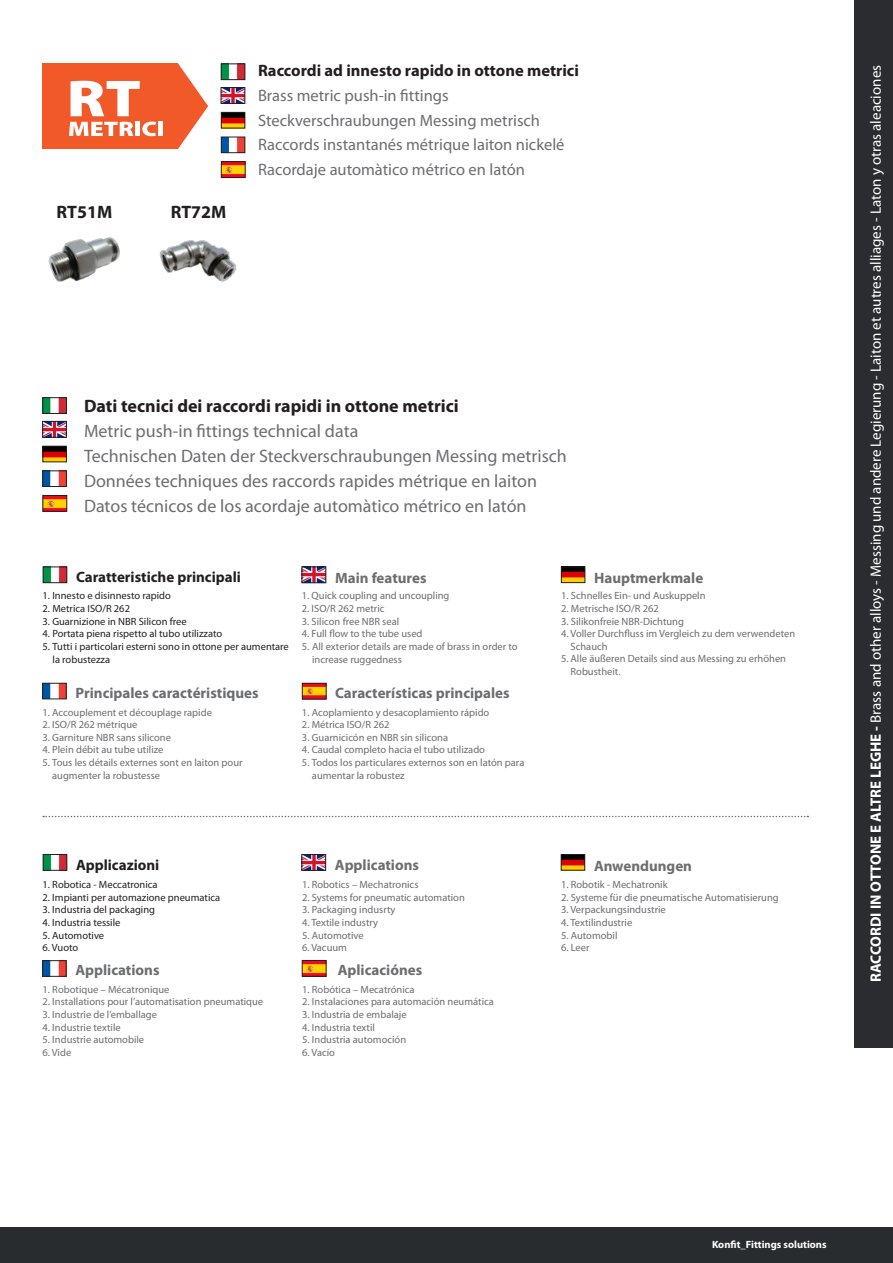
<style>
.page{position:relative;width:893px;height:1263px;background:#fff}
.page>*{position:absolute;margin:0;border:0;box-sizing:border-box;transform-origin:0 0}
.t1{font:18px "Myriad Pro";color:#6c6d70}
.t2{font:700 18px "Myriad Pro";color:#231f20}
.t3{font:16.5px "Myriad Pro";color:#6c6d70}
.t4{font:700 16.5px "Myriad Pro";color:#231f20}
.t5{font:700 15px "Myriad Pro";color:#6c6d70}
.t6{font:15px "Myriad Pro";color:#fff}
.t7{font:700 15px "Myriad Pro";color:#231f20}
.t8{font:10.5px "Myriad Pro";color:#6c6d70}
.t9{font:10.5px "Myriad Pro";color:#231f20}
.t10{font:700 10.5px "Myriad Pro";color:#fff}
.s1{font-weight:700}
</style>
<div class="page">
<div style="left:855px;top:0;width:38px;height:1047px;background:#2a2c2f"></div>
<div style="left:0;top:1227px;width:893px;height:36px;background:#292c2f"></div>
<img style="left:223px;top:66px;width:20px;height:12px">
<div style="left:221px;top:64px;width:24px;height:16px;border:1px solid #231f20"></div>
<img style="left:223px;top:89px;width:20px;height:12px">
<div style="left:221px;top:87px;width:24px;height:16px;border:1px solid #231f20"></div>
<img style="left:223px;top:114px;width:20px;height:12px">
<div style="left:221px;top:112px;width:24px;height:16px;border:1px solid #231f20"></div>
<img style="left:223px;top:164px;width:20px;height:12px">
<div style="left:221px;top:162px;width:24px;height:16px;border:1px solid #231f20"></div>
<img style="left:223px;top:139px;width:20px;height:12px">
<div style="left:221px;top:137px;width:24px;height:16px;border:1px solid #231f20"></div>
<img style="left:45px;top:569px;width:20px;height:12px">
<div style="left:43px;top:567px;width:24px;height:16px;border:1px solid #231f20"></div>
<img style="left:304px;top:569px;width:20px;height:12px">
<div style="left:302px;top:567px;width:24px;height:16px;border:1px solid #231f20"></div>
<img style="left:563px;top:569px;width:20px;height:12px">
<div style="left:561px;top:567px;width:24px;height:16px;border:1px solid #231f20"></div>
<img style="left:304px;top:685px;width:20px;height:12px">
<div style="left:302px;top:683px;width:24px;height:16px;border:1px solid #231f20"></div>
<img style="left:45px;top:685px;width:19px;height:12px">
<div style="left:43px;top:683px;width:23px;height:16px;border:1px solid #231f20"></div>
<div style="left:43px;top:64px;width:130px;height:85px;background:#f15929"></div>
<svg style="left:178px;top:64px;width:30px;height:85px"></svg>
<div style="left:173px;top:64px;width:5px;height:85px;background:#f15929"></div>
<svg style="left:71px;top:81px;width:69px;height:35px"></svg>
<svg style="left:69px;top:122px;width:64px;height:14px"></svg>
<div style="left:135px;top:122px;width:5px;height:14px;background:#fff"></div>
<svg style="left:142px;top:122px;width:14px;height:14px"></svg>
<div style="left:158px;top:122px;width:5px;height:14px;background:#fff"></div>
<img style="left:48px;top:237px;width:72px;height:45px">
<img style="left:159px;top:240px;width:78px;height:42px">
<img style="left:45px;top:400px;width:20px;height:11px">
<img style="left:45px;top:423px;width:20px;height:12px">
<div style="left:43px;top:421px;width:24px;height:16px;border:1px solid #231f20"></div>
<img style="left:45px;top:448px;width:20px;height:12px">
<div style="left:43px;top:446px;width:24px;height:16px;border:1px solid #231f20"></div>
<img style="left:45px;top:497px;width:20px;height:12px">
<div style="left:43px;top:495px;width:24px;height:16px;border:1px solid #231f20"></div>
<img style="left:45px;top:473px;width:20px;height:12px">
<div style="left:43px;top:471px;width:24px;height:16px;border:1px solid #231f20"></div>
<img style="left:45px;top:856px;width:20px;height:12px">
<div style="left:43px;top:854px;width:24px;height:16px;border:1px solid #231f20"></div>
<img style="left:304px;top:856px;width:20px;height:12px">
<div style="left:302px;top:854px;width:24px;height:16px;border:1px solid #231f20"></div>
<img style="left:563px;top:856px;width:20px;height:12px">
<div style="left:561px;top:854px;width:24px;height:16px;border:1px solid #231f20"></div>
<img style="left:304px;top:962px;width:20px;height:12px">
<div style="left:302px;top:960px;width:24px;height:16px;border:1px solid #231f20"></div>
<img style="left:45px;top:962px;width:19px;height:12px">
<div style="left:43px;top:960px;width:23px;height:16px;border:1px solid #231f20"></div>
<svg style="left:43px;top:816px;width:765px;height:1px"></svg>
<p class="t2" style="left:57px;top:200px;width:57px">RT51M</p>
<p class="t2" style="left:171px;top:200px;width:57px">RT72M</p>
<p class="t4" style="left:258px;top:60px;width:322px">Raccordi ad innesto rapido in ottone metrici</p>
<p class="t3" style="left:258px;top:85px;width:192px">Brass metric push-in fittings</p>
<p class="t3" style="left:258px;top:110px;width:284px">Steckverschraubungen Messing metrisch</p>
<p class="t3" style="left:258px;top:135px;width:308px">Raccords instantanés métrique laiton nickelé</p>
<p class="t3" style="left:258px;top:159px;width:268px">Racordaje automàtico métrico en latón</p>
<p class="t2" style="left:84px;top:395px;width:376px">Dati tecnici dei raccordi rapidi in ottone metrici</p>
<p class="t1" style="left:84px;top:420px;width:276px">Metric push-in fittings technical data</p>
<p class="t1" style="left:84px;top:445px;width:484px">Technischen Daten der Steckverschraubungen Messing metrisch</p>
<p class="t1" style="left:84px;top:470px;width:454px">Données techniques des raccords rapides métrique en laiton</p>
<p class="t1" style="left:84px;top:494px;width:444px">Datos técnicos de los acordaje automàtico métrico en latón</p>
<p class="t7" style="left:76px;top:568px;width:166px">Caratteristiche principali</p>
<p class="t9" style="left:43px;top:589px;width:130px">1. Innesto e disinnesto rapido</p>
<p class="t9" style="left:43px;top:602px;width:89px">2. Metrica ISO/R 262</p>
<p class="t9" style="left:43px;top:615px;width:146px">3. Guarnizione in NBR Silicon free</p>
<p class="t9" style="left:43px;top:627px;width:181px">4. Portata piena rispetto al tubo utilizzato</p>
<p class="t9" style="left:43px;top:640px;width:248px">5. Tutti i particolari esterni sono in ottone per aumentare</p>
<p class="t9" style="left:53px;top:653px;width:59px">la robustezza</p>
<p class="t5" style="left:335px;top:568px;width:93px">Main features</p>
<p class="t5" style="left:594px;top:568px;width:111px">Hauptmerkmale</p>
<p class="t8" style="left:302px;top:589px;width:149px">1. Quick coupling and uncoupling</p>
<p class="t8" style="left:302px;top:602px;width:84px">2. ISO/R 262 metric</p>
<p class="t8" style="left:302px;top:615px;width:99px">3. Silicon free NBR seal</p>
<p class="t8" style="left:302px;top:627px;width:122px">4. Full flow to the tube used</p>
<p class="t8" style="left:302px;top:640px;width:217px">5. All exterior details are made of brass in order to</p>
<p class="t8" style="left:312px;top:653px;width:91px">increase ruggedness</p>
<p class="t8" style="left:561px;top:589px;width:146px">1. Schnelles Ein- und Auskuppeln</p>
<p class="t8" style="left:561px;top:602px;width:99px">2. Metrische ISO/R 262</p>
<p class="t8" style="left:561px;top:615px;width:124px">3. Silikonfreie NBR-Dichtung</p>
<p class="t8" style="left:561px;top:627px;width:235px">4. Voller Durchfluss im Vergleich zu dem verwendeten</p>
<p class="t8" style="left:561px;top:652px;width:226px">5. Alle äußeren Details sind aus Messing zu erhöhen</p>
<p class="t8" style="left:570px;top:665px;width:52px">Robustheit.</p>
<p class="t8" style="left:570px;top:640px;width:39px">Schauch</p>
<p class="t5" style="left:75px;top:683px;width:185px">Principales caractéristiques</p>
<p class="t5" style="left:335px;top:683px;width:176px">Características principales</p>
<p class="t8" style="left:43px;top:705px;width:171px">1. Accouplement et découplage rapide</p>
<p class="t8" style="left:43px;top:718px;width:96px">2. ISO/R 262 métrique</p>
<p class="t8" style="left:43px;top:731px;width:130px">3. Garniture NBR sans silicone</p>
<p class="t8" style="left:43px;top:743px;width:123px">4. Plein débit au tube utilize</p>
<p class="t8" style="left:43px;top:756px;width:202px">5. Tous les détails externes sont en laiton pour</p>
<p class="t8" style="left:52px;top:768px;width:109px">augmenter la robustesse</p>
<p class="t7" style="left:76px;top:855px;width:85px">Applicazioni</p>
<p class="t9" style="left:43px;top:878px;width:117px">1. Robotica - Meccatronica</p>
<p class="t9" style="left:43px;top:891px;width:179px">2. Impianti per automazione pneumatica</p>
<p class="t9" style="left:43px;top:903px;width:114px">3. Industria del packaging</p>
<p class="t9" style="left:43px;top:916px;width:79px">4. Industria tessile</p>
<p class="t9" style="left:43px;top:928px;width:63px">5. Automotive</p>
<p class="t9" style="left:43px;top:941px;width:37px">6. Vuoto</p>
<p class="t8" style="left:302px;top:705px;width:189px">1. Acoplamiento y desacoplamiento rápido</p>
<p class="t8" style="left:302px;top:718px;width:89px">2. Métrica ISO/R 262</p>
<p class="t8" style="left:302px;top:731px;width:148px">3. Guarnicicón en NBR sin silicona</p>
<p class="t8" style="left:302px;top:743px;width:185px">4. Caudal completo hacia el tubo utilizado</p>
<p class="t8" style="left:302px;top:756px;width:224px">5. Todos los particulares externos son en latón para</p>
<p class="t8" style="left:312px;top:768px;width:94px">aumentar la robustez</p>
<p class="t5" style="left:335px;top:855px;width:86px">Applications</p>
<p class="t5" style="left:594px;top:856px;width:100px">Anwendungen</p>
<p class="t8" style="left:302px;top:878px;width:118px">1. Robotics – Mechatronics</p>
<p class="t8" style="left:302px;top:891px;width:164px">2. Systems for pneumatic automation</p>
<p class="t8" style="left:302px;top:903px;width:95px">3. Packaging indusrty</p>
<p class="t8" style="left:302px;top:916px;width:78px">4. Textile industry</p>
<p class="t8" style="left:302px;top:928px;width:63px">5. Automotive</p>
<p class="t8" style="left:302px;top:941px;width:47px">6. Vacuum</p>
<p class="t8" style="left:561px;top:878px;width:108px">1. Robotik - Mechatronik</p>
<p class="t8" style="left:561px;top:891px;width:219px">2. Systeme für die pneumatische Automatisierung</p>
<p class="t8" style="left:561px;top:903px;width:106px">3. Verpackungsindustrie</p>
<p class="t8" style="left:561px;top:916px;width:73px">4. Textilindustrie</p>
<p class="t8" style="left:561px;top:928px;width:58px">5. Automobil</p>
<p class="t8" style="left:561px;top:941px;width:30px">6. Leer</p>
<p class="t5" style="left:75px;top:960px;width:86px">Applications</p>
<p class="t5" style="left:338px;top:960px;width:86px">Aplicaciónes</p>
<p class="t8" style="left:43px;top:983px;width:128px">1. Robotique – Mécatronique</p>
<p class="t8" style="left:43px;top:995px;width:222px">2. Installations pour l’automatisation pneumatique</p>
<p class="t8" style="left:43px;top:1008px;width:116px">3. Industrie de l’emballage</p>
<p class="t8" style="left:43px;top:1020px;width:80px">4. Industrie textile</p>
<p class="t8" style="left:43px;top:1033px;width:103px">5. Industrie automobile</p>
<p class="t8" style="left:43px;top:1046px;width:30px">6. Vide</p>
<p class="t8" style="left:302px;top:983px;width:114px">1. Robótica – Mecatrónica</p>
<p class="t8" style="left:302px;top:995px;width:193px">2. Instalaciones para automación neumática</p>
<p class="t8" style="left:302px;top:1008px;width:106px">3. Industria de embalaje</p>
<p class="t8" style="left:302px;top:1020px;width:74px">4. Industria textil</p>
<p class="t8" style="left:302px;top:1033px;width:106px">5. Industria automoción</p>
<p class="t8" style="left:302px;top:1046px;width:34px">6. Vacío</p>
<h3 class="t6" style="left:866px;top:982px;width:919px;rotate:-90deg"><span class="s1">RACCORDI IN OTTONE E ALTRE LEGHE -</span> Brass and other alloys - Messing und andere Legierung - Laiton et autres alliages - Laton y otras aleaciones</h3>
<p class="t10" style="left:712px;top:1238px;width:116px">Konfit_Fittings solutions</p>
</div>
